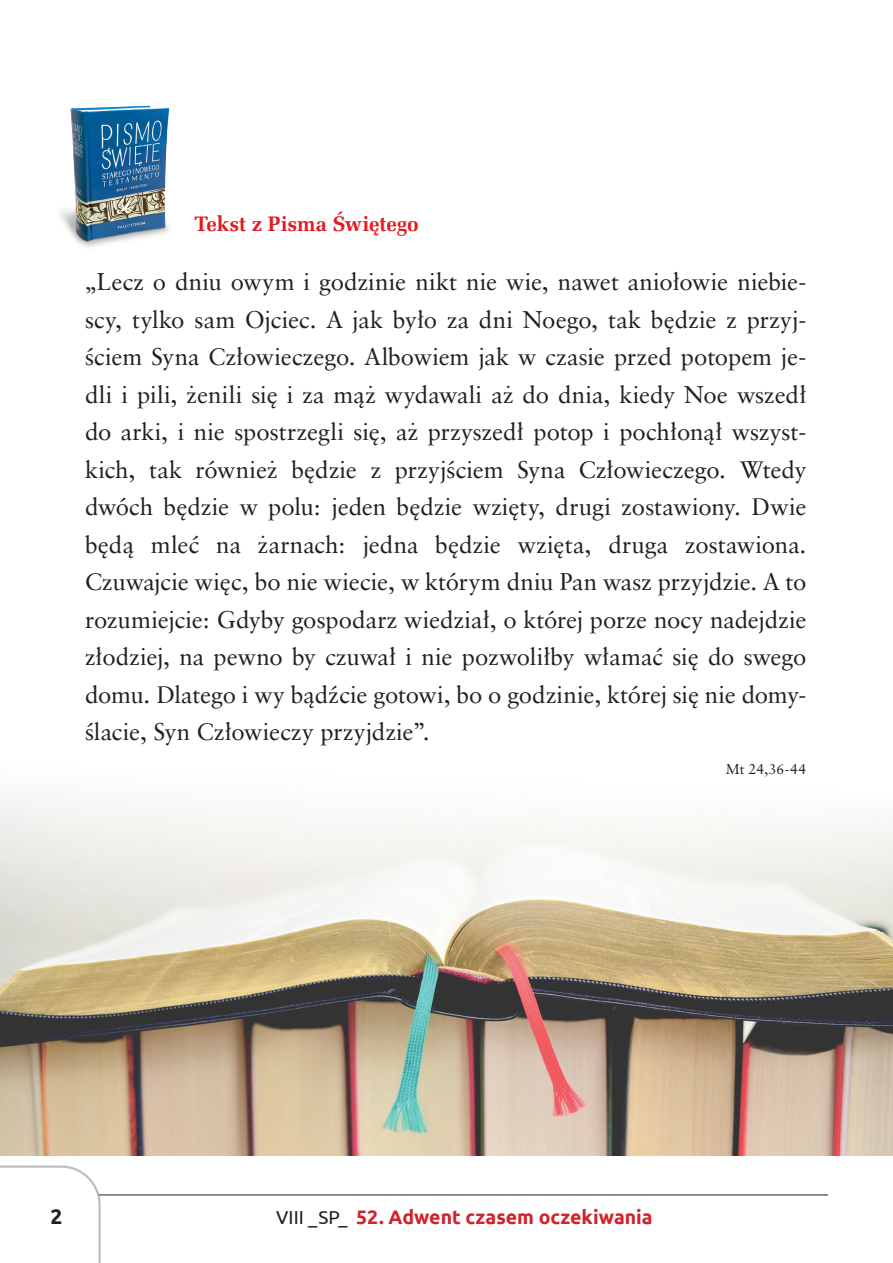
<style>
.page{position:relative;width:893px;height:1263px;background:#fff}
.page>*{position:absolute;margin:0;border:0;box-sizing:border-box;transform-origin:0 0}
.t1{font:24px/37.5px "Class Garmnd EU Normal";color:#231f20;text-align:justify}
.t2{font:700 21px "Zapf Ellipt EU";letter-spacing:-.005em;color:#e21a21}
.t3{font:700 21px "Ubuntu";color:#231f20}
.t4{font:700 19.5px "Ubuntu";color:#d1232a}
.t5{font:14.25px "Class Garmnd EU Normal";color:#231f20}
.s1{font-weight:400;font-size:18.75px;color:#231f20}
</style>
<div class="page">
<svg style="left:0;top:1165px;width:101px;height:98px"></svg>
<hr style="left:99px;top:1195px;width:729px;height:1px;background:#231f20">
<img style="left:60px;top:105px;width:110px;height:142px">
<img style="left:0;top:796px;width:893px;height:360px">
<p class="t2" style="left:195px;top:211px;width:225px">Tekst z Pisma Świętego</p>
<p class="t1" style="left:85px;top:264px;width:723px">„Lecz o dniu owym i godzinie nikt nie wie, nawet aniołowie niebie&shy;scy, tylko sam Ojciec. A jak było za dni Noego, tak będzie z przyj&shy;ściem Syna Człowieczego. Albowiem jak w czasie przed potopem je&shy;dli i pili, żenili się i za mąż wydawali aż do dnia, kiedy Noe wszedł do arki, i nie spostrzegli się, aż przyszedł potop i pochłonął wszyst&shy;kich, tak również będzie z przyjściem Syna Człowieczego. Wtedy dwóch będzie w polu: jeden będzie wzięty, drugi zostawiony. Dwie będą mleć na żarnach: jedna będzie wzięta, druga zostawiona.<br>Czuwajcie więc, bo nie wiecie, w którym dniu Pan wasz przyjdzie. A to rozumiejcie: Gdyby gospodarz wiedział, o której porze nocy nadejdzie złodziej, na pewno by czuwał i nie pozwoliłby włamać się do swego domu. Dlatego i wy bądźcie gotowi, bo o godzinie, której się nie domy&shy;ślacie, Syn Człowieczy przyjdzie”.</p>
<p class="t5" style="left:726px;top:760px;width:82px">Mt 24,36-44</p>
<p class="t3" style="left:50px;top:1204px;width:13px">2</p>
<p class="t4" style="left:276px;top:1205px;width:378px"><span class="s1">VIII _SP_</span> 52. Adwent czasem oczekiwania</p>
</div>
